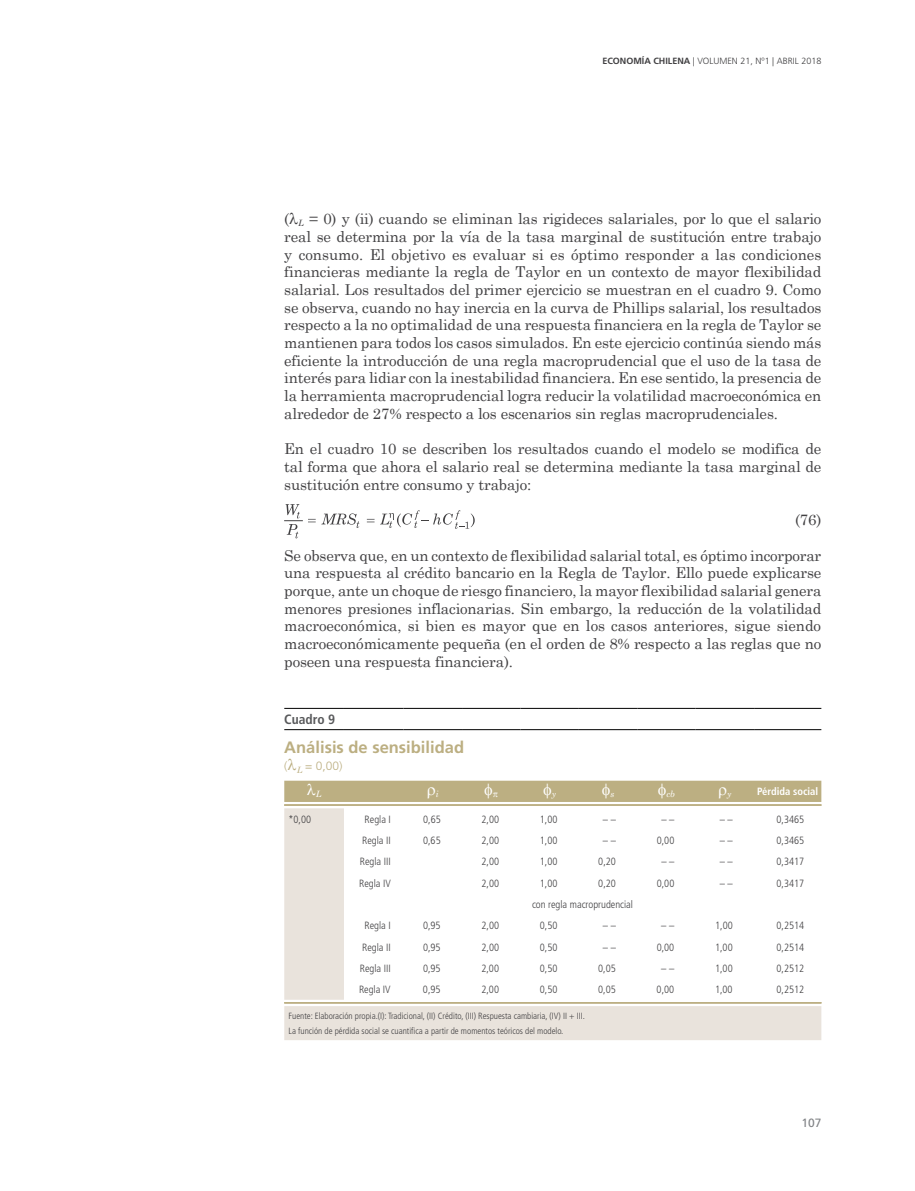
<style>
.page{position:relative;width:915px;height:1191px;background:#fff}
.page>*{position:absolute;margin:0;border:0;box-sizing:border-box;transform-origin:0 0}
.t1{font:700 16.5px "Frutiger LT Std";color:#bcaf82}
.t2{font:15px/17.7px "Century Schoolbook";letter-spacing:-.01em;color:#414042;text-align:justify}
.t3{font:700 condensed 13.5px "Frutiger LT Std";color:#58595b}
.t4{font:300 12px "Frutiger LT Std";color:#bcaf82}
.t5{font:12px "Frutiger LT Std";color:#808285}
.t6{font:300 condensed 10.5px "Frutiger LT Std";color:#414042}
.t7{font:700 condensed 10.5px "Frutiger LT Std";color:#fff}
.t8{font:300 condensed 9px/14.1px "Frutiger LT Std";color:#414042}
.t9{font:300 9px "Frutiger LT Std";color:#414042}
.t10{font:italic 8.7px "Century Schoolbook";color:#fff}
.s1{font-weight:700}
</style>
<div class="page">
<svg style="left:321px;top:513px;width:38px;height:15px"></svg>
<svg style="left:284px;top:504px;width:18px;height:34px"></svg>
<svg style="left:308px;top:519px;width:7px;height:3px"></svg>
<svg style="left:367px;top:519px;width:7px;height:3px"></svg>
<svg style="left:380px;top:510px;width:94px;height:19px"></svg>
<svg style="left:284px;top:808px;width:537px;height:232px"></svg>
<hr style="left:284px;top:708px;width:60px;height:1px;background:#000">
<hr style="left:344px;top:708px;width:59px;height:1px;background:#000">
<hr style="left:403px;top:708px;width:59px;height:1px;background:#000">
<hr style="left:462px;top:708px;width:58px;height:1px;background:#000">
<hr style="left:520px;top:708px;width:58px;height:1px;background:#000">
<hr style="left:578px;top:708px;width:59px;height:1px;background:#000">
<hr style="left:637px;top:708px;width:58px;height:1px;background:#000">
<hr style="left:695px;top:708px;width:58px;height:1px;background:#000">
<hr style="left:753px;top:708px;width:68px;height:1px;background:#000">
<hr style="left:284px;top:729px;width:60px;height:1px;background:#000">
<hr style="left:344px;top:729px;width:59px;height:1px;background:#000">
<hr style="left:403px;top:729px;width:59px;height:1px;background:#000">
<hr style="left:462px;top:729px;width:58px;height:1px;background:#000">
<hr style="left:520px;top:729px;width:58px;height:1px;background:#000">
<hr style="left:578px;top:729px;width:59px;height:1px;background:#000">
<hr style="left:637px;top:729px;width:58px;height:1px;background:#000">
<hr style="left:695px;top:729px;width:58px;height:1px;background:#000">
<hr style="left:753px;top:729px;width:68px;height:1px;background:#000">
<hr style="left:284px;top:804px;width:537px;height:1px;background:#bcaf82">
<hr style="left:284px;top:1002px;width:537px;height:1px;background:#bcaf82">
<div style="left:284px;top:780px;width:537px;height:22px;background:#bcaf82"></div>
<p class="t9" style="left:602px;top:56px;width:220px"><span class="s1">ECONOMÍA CHILENA</span> | VOLUMEN 21, Nº1 | Abril 2018</p>
<p class="t2" style="left:284px;top:208px;width:538px">(●<sub>L</sub> = 0) y (ii) cuando se eliminan las rigideces salariales, por lo que el salario real se determina por la vía de la tasa marginal de sustitución entre trabajo y consumo. El objetivo es evaluar si es óptimo responder a las condiciones financieras mediante la regla de Taylor en un contexto de mayor flexibilidad salarial. Los resultados del primer ejercicio se muestran en el cuadro 9. Como se observa, cuando no hay inercia en la curva de Phillips salarial, los resultados respecto a la no optimalidad de una respuesta financiera en la regla de Taylor se mantienen para todos los casos simulados. En este ejercicio continúa siendo más eficiente la introducción de una regla macroprudencial que el uso de la tasa de interés para lidiar con la inestabilidad financiera. En ese sentido, la presencia de la herramienta macroprudencial logra reducir la volatilidad macroeconómica en alrededor de 27% respecto a los escenarios sin reglas macroprudenciales.</p>
<p class="t2" style="left:284px;top:439px;width:538px">En el cuadro 10 se describen los resultados cuando el modelo se modifica de tal forma que ahora el salario real se determina mediante la tasa marginal de sustitución entre consumo y trabajo:</p>
<p class="t2" style="left:794px;top:509px;width:28px">(76)</p>
<p class="t2" style="left:284px;top:545px;width:538px">Se observa que, en un contexto de flexibilidad salarial total, es óptimo incorporar una respuesta al crédito bancario en la Regla de Taylor. Ello puede explicarse porque, ante un choque de riesgo financiero, la mayor flexibilidad salarial genera menores presiones inflacionarias. Sin embargo, la reducción de la volatilidad macroeconómica, si bien es mayor que en los casos anteriores, sigue siendo macroeconómicamente pequeña (en el orden de 8% respecto a las reglas que no poseen una respuesta financiera).</p>
<p class="t3" style="left:284px;top:711px;width:52px">Cuadro 9</p>
<p class="t1" style="left:284px;top:737px;width:181px">Análisis de sensibilidad</p>
<p class="t4" style="left:284px;top:759px;width:60px">(●<sub>L</sub> = 0,00)</p>
<p class="t10" style="left:306px;top:787px;width:16px">●L</p>
<p class="t10" style="left:436px;top:787px;width:4px">i</p>
<p class="t10" style="left:551px;top:787px;width:6px">y</p>
<p class="t10" style="left:610px;top:787px;width:5px">s</p>
<p class="t10" style="left:666px;top:787px;width:10px">cb</p>
<p class="t10" style="left:727px;top:787px;width:6px">y</p>
<p class="t7" style="left:757px;top:785px;width:62px">Pérdida social</p>
<p class="t6" style="left:288px;top:813px;width:24px">*0,00</p>
<p class="t6" style="left:364px;top:813px;width:28px">Regla I</p>
<p class="t6" style="left:423px;top:813px;width:19px">0,65</p>
<p class="t6" style="left:481px;top:813px;width:19px">2,00</p>
<p class="t6" style="left:539px;top:813px;width:19px">1,00</p>
<p class="t6" style="left:602px;top:813px;width:15px">– –</p>
<p class="t6" style="left:661px;top:813px;width:15px">– –</p>
<p class="t6" style="left:719px;top:813px;width:15px">– –</p>
<p class="t6" style="left:776px;top:813px;width:29px">0,3465</p>
<p class="t6" style="left:362px;top:834px;width:30px">Regla II</p>
<p class="t6" style="left:423px;top:834px;width:19px">0,65</p>
<p class="t6" style="left:481px;top:834px;width:19px">2,00</p>
<p class="t6" style="left:539px;top:834px;width:19px">1,00</p>
<p class="t6" style="left:602px;top:834px;width:15px">– –</p>
<p class="t6" style="left:656px;top:834px;width:19px">0,00</p>
<p class="t6" style="left:719px;top:834px;width:15px">– –</p>
<p class="t6" style="left:776px;top:834px;width:29px">0,3465</p>
<p class="t6" style="left:360px;top:856px;width:32px">Regla III</p>
<p class="t6" style="left:481px;top:856px;width:19px">2,00</p>
<p class="t6" style="left:539px;top:856px;width:19px">1,00</p>
<p class="t6" style="left:598px;top:856px;width:19px">0,20</p>
<p class="t6" style="left:661px;top:856px;width:15px">– –</p>
<p class="t6" style="left:719px;top:856px;width:15px">– –</p>
<p class="t6" style="left:776px;top:856px;width:29px">0,3417</p>
<p class="t6" style="left:359px;top:877px;width:33px">Regla IV</p>
<p class="t6" style="left:481px;top:877px;width:19px">2,00</p>
<p class="t6" style="left:539px;top:877px;width:19px">1,00</p>
<p class="t6" style="left:598px;top:877px;width:19px">0,20</p>
<p class="t6" style="left:656px;top:877px;width:19px">0,00</p>
<p class="t6" style="left:719px;top:877px;width:15px">– –</p>
<p class="t6" style="left:776px;top:877px;width:29px">0,3417</p>
<p class="t6" style="left:532px;top:898px;width:102px">con regla macroprudencial</p>
<p class="t6" style="left:364px;top:919px;width:28px">Regla I</p>
<p class="t6" style="left:423px;top:919px;width:19px">0,95</p>
<p class="t6" style="left:481px;top:919px;width:19px">2,00</p>
<p class="t6" style="left:539px;top:919px;width:19px">0,50</p>
<p class="t6" style="left:602px;top:919px;width:15px">– –</p>
<p class="t6" style="left:661px;top:919px;width:15px">– –</p>
<p class="t6" style="left:714px;top:919px;width:19px">1,00</p>
<p class="t6" style="left:776px;top:919px;width:29px">0,2514</p>
<p class="t6" style="left:362px;top:941px;width:30px">Regla II</p>
<p class="t6" style="left:423px;top:941px;width:19px">0,95</p>
<p class="t6" style="left:481px;top:941px;width:19px">2,00</p>
<p class="t6" style="left:539px;top:941px;width:19px">0,50</p>
<p class="t6" style="left:602px;top:941px;width:15px">– –</p>
<p class="t6" style="left:656px;top:941px;width:19px">0,00</p>
<p class="t6" style="left:714px;top:941px;width:19px">1,00</p>
<p class="t6" style="left:776px;top:941px;width:29px">0,2514</p>
<p class="t6" style="left:360px;top:962px;width:32px">Regla III</p>
<p class="t6" style="left:423px;top:962px;width:19px">0,95</p>
<p class="t6" style="left:481px;top:962px;width:19px">2,00</p>
<p class="t6" style="left:539px;top:962px;width:19px">0,50</p>
<p class="t6" style="left:598px;top:962px;width:19px">0,05</p>
<p class="t6" style="left:661px;top:962px;width:15px">– –</p>
<p class="t6" style="left:714px;top:962px;width:19px">1,00</p>
<p class="t6" style="left:776px;top:962px;width:29px">0,2512</p>
<p class="t6" style="left:359px;top:983px;width:33px">Regla IV</p>
<p class="t6" style="left:423px;top:983px;width:19px">0,95</p>
<p class="t6" style="left:481px;top:983px;width:19px">2,00</p>
<p class="t6" style="left:539px;top:983px;width:19px">0,50</p>
<p class="t6" style="left:598px;top:983px;width:19px">0,05</p>
<p class="t6" style="left:656px;top:983px;width:19px">0,00</p>
<p class="t6" style="left:714px;top:983px;width:19px">1,00</p>
<p class="t6" style="left:776px;top:983px;width:29px">0,2512</p>
<p class="t8" style="left:288px;top:1009px;width:298px">Fuente: Elaboración propia.(I): Tradicional, (II) Crédito, (III) Respuesta cambiaria, (IV) II + III.<br>La función de pérdida social se cuantifica a partir de momentos teóricos del modelo.</p>
<p class="t5" style="left:801px;top:1116px;width:22px">107</p>
</div>
